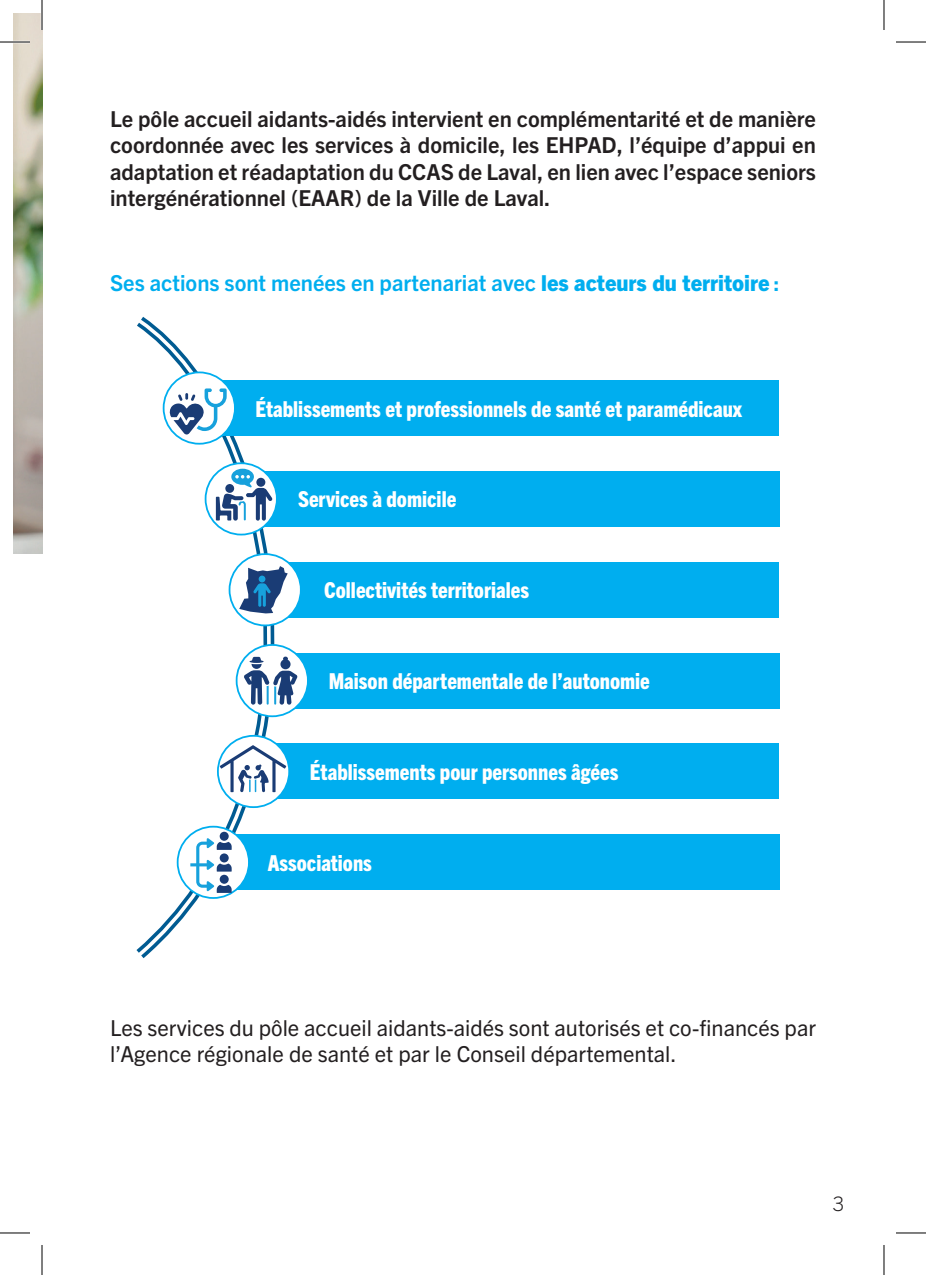
<style>
.page{position:relative;width:926px;height:1275px;background:#fff}
.page>*{position:absolute;margin:0;border:0;box-sizing:border-box;transform-origin:0 0}
.t1{font:700 22px/26.4px "Trade Gothic Next LT Pro";color:#231f20;text-align:justify}
.t2{font:800 condensed 22px "Trade Gothic Next LT Pro";color:#fff}
.t3{font:22px/26.4px "Trade Gothic Next LT Pro";color:#231f20}
.t4{font:700 22px "Trade Gothic Next LT Pro";color:#00aeef}
.t5{font:300 20px "Trade Gothic Next LT Pro";color:#231f20}
.s1{font-weight:800}
</style>
<div class="page">
<svg style="left:136px;top:319px;width:140px;height:637px"></svg>
<img style="left:14px;top:14px;width:28px;height:539px">
<div style="left:209px;top:380px;width:570px;height:56px;background:#00aeef"></div>
<div style="left:221px;top:471px;width:558px;height:56px;background:#00aeef"></div>
<div style="left:249px;top:562px;width:530px;height:55px;background:#00aeef"></div>
<div style="left:253px;top:653px;width:526px;height:55px;background:#00aeef"></div>
<div style="left:234px;top:743px;width:545px;height:56px;background:#00aeef"></div>
<div style="left:197px;top:834px;width:582px;height:56px;background:#00aeef"></div>
<svg style="left:164px;top:372px;width:71px;height:72px"></svg>
<div style="left:163px;top:371px;width:73px;height:73px;border:2px solid #00aeef;border-radius:50%"></div>
<svg style="left:206px;top:463px;width:71px;height:71px"></svg>
<div style="left:205px;top:462px;width:73px;height:73px;border:2px solid #00aeef;border-radius:50%"></div>
<div style="left:229px;top:554px;width:72px;height:71px;background:#fff;border-radius:50%"></div>
<div style="left:229px;top:553px;width:73px;height:73px;border:2px solid #00aeef;border-radius:50%"></div>
<div style="left:237px;top:645px;width:71px;height:71px;background:#fff;border-radius:50%"></div>
<div style="left:236px;top:644px;width:73px;height:73px;border:2px solid #00aeef;border-radius:50%"></div>
<div style="left:218px;top:736px;width:71px;height:71px;background:#fff;border-radius:50%"></div>
<div style="left:217px;top:735px;width:73px;height:73px;border:2px solid #00aeef;border-radius:50%"></div>
<div style="left:178px;top:826px;width:71px;height:72px;background:#fff;border-radius:50%"></div>
<div style="left:177px;top:825px;width:73px;height:74px;border:2px solid #00aeef;border-radius:50%"></div>
<svg style="left:216px;top:469px;width:56px;height:52px"></svg>
<svg style="left:244px;top:656px;width:54px;height:49px"></svg>
<svg style="left:220px;top:745px;width:66px;height:47px"></svg>
<svg style="left:169px;top:388px;width:58px;height:46px"></svg>
<div style="left:220px;top:831px;width:9px;height:9px;background:#1a3c75;border-radius:50%"></div>
<svg style="left:190px;top:838px;width:42px;height:55px"></svg>
<svg style="left:239px;top:566px;width:49px;height:47px"></svg>
<div style="left:259px;top:575px;width:6px;height:7px;background:#17a1dc;border-radius:50%"></div>
<hr style="left:0;top:41px;width:30px;height:2px;background:#fff">
<hr style="left:41px;top:0;width:2px;height:30px;background:#fff">
<hr style="left:0;top:42px;width:30px;height:1px;background:#000">
<hr style="left:896px;top:42px;width:30px;height:1px;background:#000">
<hr style="left:0;top:1232px;width:30px;height:1px;background:#000">
<hr style="left:896px;top:1232px;width:30px;height:1px;background:#000">
<hr style="left:42px;top:0;width:1px;height:30px;background:#000">
<hr style="left:42px;top:1245px;width:1px;height:30px;background:#000">
<hr style="left:884px;top:0;width:1px;height:30px;background:#000">
<hr style="left:884px;top:1245px;width:1px;height:30px;background:#000">
<p class="t1" style="left:110px;top:104px;width:707px">Le pôle accueil aidants-aidés intervient en complémentarité et de manière coordonnée avec les services à domicile, les EHPAD, l’équipe d’appui en adaptation et réadaptation du CCAS de Laval, en lien avec l’espace seniors intergénérationnel (EAAR) de la Ville de Laval.</p>
<p class="t4" style="left:110px;top:268px;width:671px">Ses actions sont menées en partenariat avec <span class="s1">les acteurs du territoire</span> :</p>
<p class="t2" style="left:255px;top:393px;width:488px">Établissements et professionnels de santé et paramédicaux</p>
<p class="t2" style="left:298px;top:484px;width:160px">Services à domicile</p>
<p class="t2" style="left:324px;top:575px;width:206px">Collectivités territoriales</p>
<p class="t2" style="left:329px;top:666px;width:323px">Maison départementale de l’autonomie</p>
<p class="t2" style="left:310px;top:757px;width:310px">Établissements pour personnes âgées</p>
<p class="t2" style="left:268px;top:848px;width:106px">Associations</p>
<p class="t3" style="left:110px;top:1013px;width:707px">Les services du pôle accueil aidants-aidés sont autorisés et co-financés par l’Agence régionale de santé et par le Conseil départemental.</p>
<p class="t5" style="left:833px;top:1189px;width:13px">3</p>
</div>
